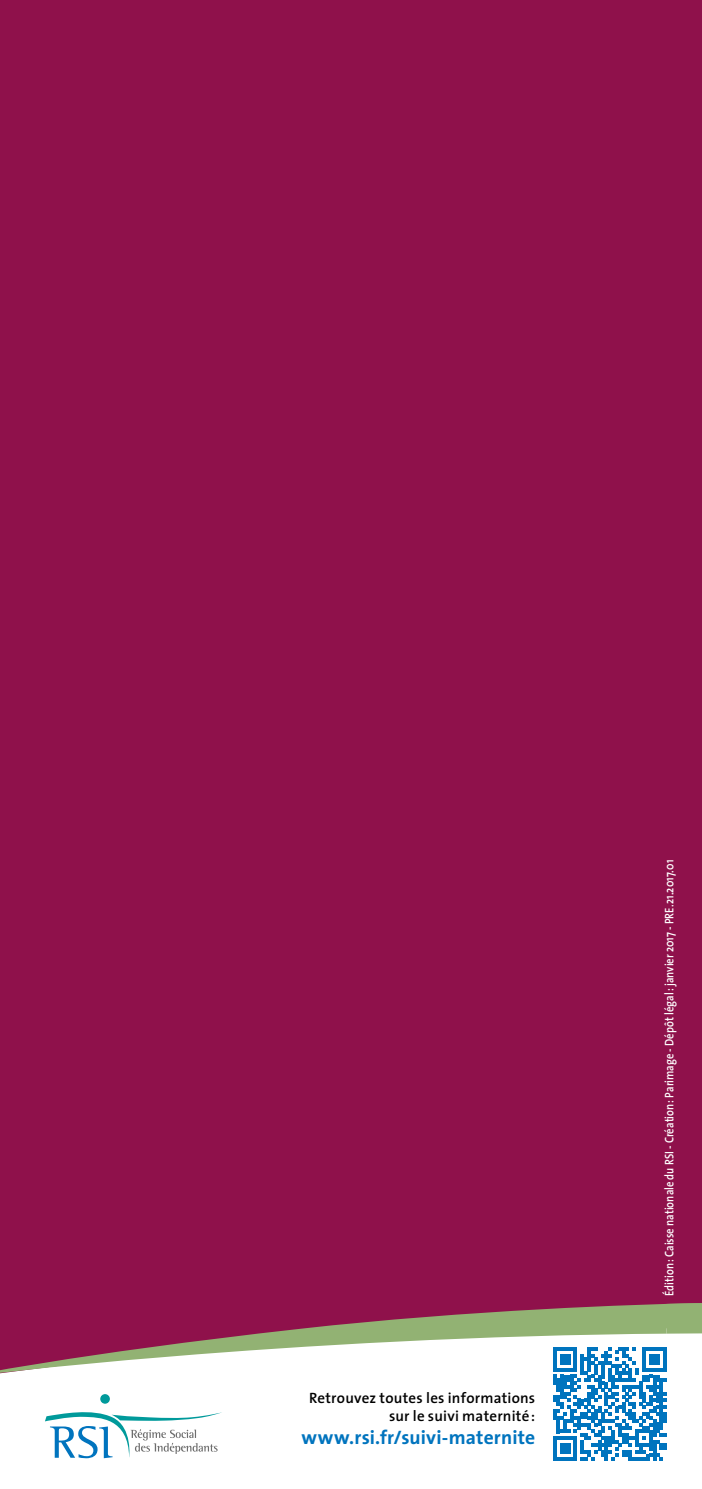
<style>
.page{position:relative;width:702px;height:1489px;background:#fff}
.page>*{position:absolute;margin:0;border:0;box-sizing:border-box;transform-origin:0 0}
.t1{font:700 19.5px "The Sans";letter-spacing:.01em;color:#0074be}
.t2{font:600 15px/18px "The Sans";letter-spacing:.015em;color:#000;text-align:right}
.t3{font:600 12.5px "The Sans";letter-spacing:.005em;color:#fff;scale:.85 1}
</style>
<div class="page">
<div style="left:0;top:0;width:702px;height:1488px;background:#8f114b"></div>
<div style="left:0;top:1376px;width:553px;height:112px;background:#fff"></div>
<svg style="left:0;top:1308px;width:553px;height:68px"></svg>
<svg style="left:45px;top:1407px;width:177px;height:50px;background:#d2e6eb"></svg>
<svg style="left:100px;top:1393px;width:10px;height:10px"></svg>
<svg style="left:553px;top:1303px;width:149px;height:185px;background:#a5c9d4"></svg>
<p class="t2" style="left:309px;top:1387px;width:228px">Retrouvez toutes les informations sur le suivi maternité :</p>
<h1 class="t1" style="left:301px;top:1420px;width:235px">www.rsi.fr/suivi-maternite</h1>
<p class="t3" style="left:658px;top:1295px;width:514px;rotate:-90deg">Édition : Caisse nationale du RSI - Création : Parimage - Dépôt légal : janvier 2017 - PRE.21.2017.01</p>
</div>
